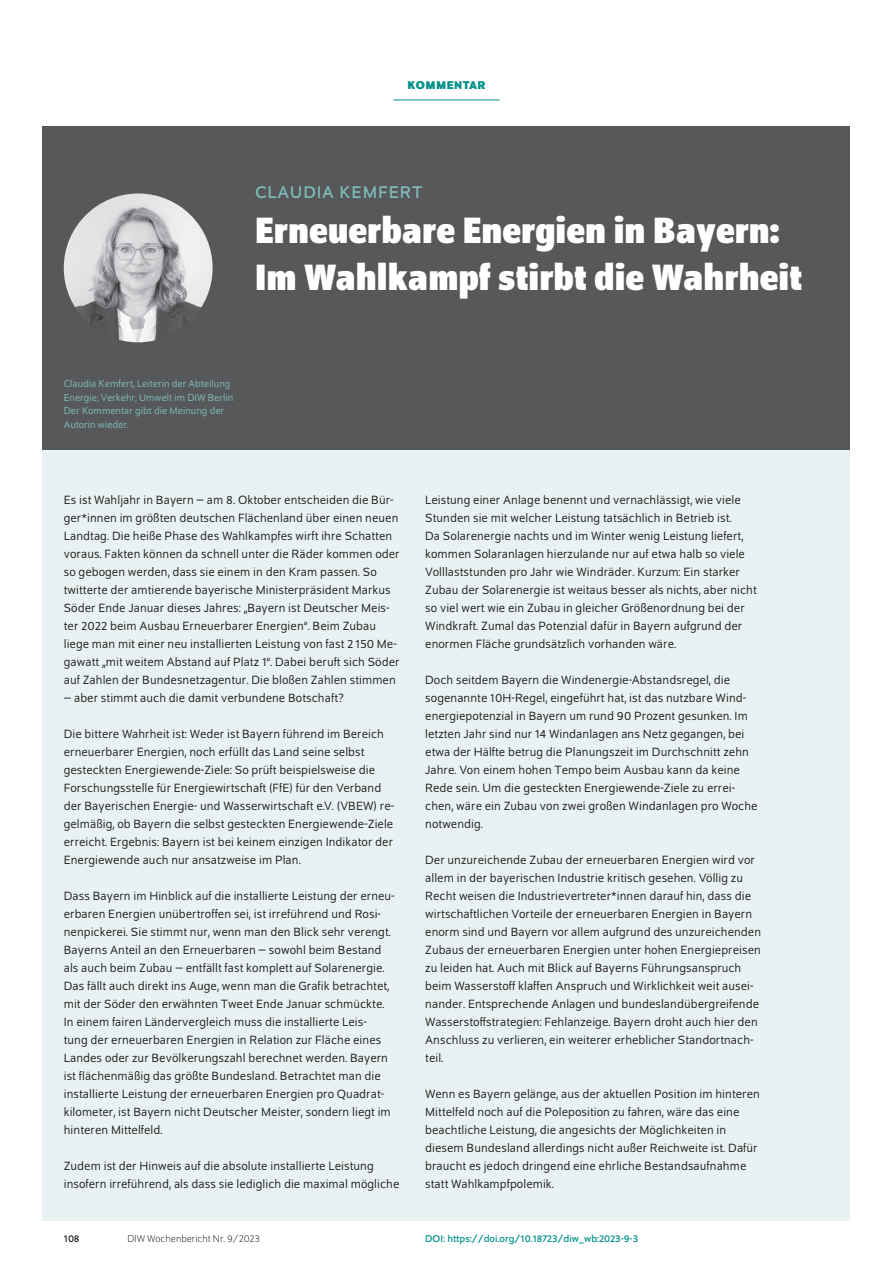
<style>
.page{position:relative;width:893px;height:1263px;background:#fff}
.page>*{position:absolute;margin:0;border:0;box-sizing:border-box;transform-origin:0 0}
.t1{font:700 semi-condensed 39px/46.8px "Schumpeter";color:#fff}
.t2{font:18px "Schumpeter";letter-spacing:.05em;color:#7fbbba}
.t3{font:12.75px/18px "Schumpeter Blond";letter-spacing:.005em;color:#231f20}
.t4{font:700 12px "Schumpeter";letter-spacing:.04em;color:#009188}
.t5{font:10.5px/13.5px "Schumpeter Blond";color:#7fbbba}
.t6{font:10.5px "Schumpeter";color:#009188}
.t7{font:300 10.5px "Schumpeter";color:#231f20}
.t8{font:10.5px "Schumpeter";color:#231f20}
</style>
<div class="page">
<div style="left:43px;top:126px;width:807px;height:324px;background:#57585a"></div>
<hr style="left:393px;top:100px;width:107px;height:1px;background:#009188">
<img style="left:64px;top:193px;width:149px;height:149px;border-radius:74px">
<div style="left:43px;top:450px;width:807px;height:770px;background:#e9f2f2"></div>
<p class="t4" style="left:407px;top:79px;width:80px">KOMMENTAR</p>
<h2 class="t2" style="left:255px;top:183px;width:169px">CLAUDIA KEMFERT</h2>
<h1 class="t1" style="left:255px;top:207px;width:549px">Erneuerbare Energien in Bayern:<br>Im Wahlkampf stirbt die Wahrheit</h1>
<p class="t5" style="left:64px;top:377px;width:171px">Claudia Kemfert, Leiterin der Abteilung<br>Energie, Verkehr, Umwelt im DIW Berlin<br>Der Kommentar gibt die Meinung der<br>Autorin wieder.</p>
<p class="t3" style="left:64px;top:491px;width:337px">Es ist Wahljahr in Bayern – am 8. Oktober entscheiden die Bür&shy;ger*innen im größten deutschen Flächenland über einen neuen Landtag. Die heiße Phase des Wahlkampfes wirft ihre Schatten voraus. Fakten können da schnell unter die Räder kommen oder so gebogen werden, dass sie einem in den Kram passen. So twitterte der amtierende bayerische Ministerpräsident Markus Söder Ende Januar dieses Jahres: „Bayern ist Deutscher Meis&shy;ter 2022 beim Ausbau Erneuerbarer Energien“. Beim Zubau liege man mit einer neu installierten Leistung von fast 2 150 Me&shy;gawatt „mit weitem Abstand auf Platz 1“. Dabei beruft sich Söder auf Zahlen der Bundesnetzagentur. Die bloßen Zahlen stimmen</p>
<p class="t3" style="left:64px;top:689px;width:282px">– aber stimmt auch die damit verbundene Botschaft?</p>
<p class="t3" style="left:64px;top:725px;width:332px">Die bittere Wahrheit ist: Weder ist Bayern führend im Bereich erneuerbarer Energien, noch erfüllt das Land seine selbst gesteckten Energiewende-Ziele: So prüft beispielsweise die Forschungsstelle für Energiewirtschaft (FfE) für den Verband der Bayerischen Energie- und Wasserwirtschaft e.V. (VBEW) re&shy;gelmäßig, ob Bayern die selbst gesteckten Energiewende-Ziele erreicht. Ergebnis: Bayern ist bei keinem einzigen Indikator der Energiewende auch nur ansatzweise im Plan.</p>
<p class="t3" style="left:64px;top:887px;width:332px">Dass Bayern im Hinblick auf die installierte Leistung der erneu&shy;erbaren Energien unübertroffen sei, ist irreführend und Rosi&shy;nenpickerei. Sie stimmt nur, wenn man den Blick sehr verengt.<br>Bayerns Anteil an den Erneuerbaren – sowohl beim Bestand als auch beim Zubau – entfällt fast komplett auf Solarenergie.<br>Das fällt auch direkt ins Auge, wenn man die Grafik betrachtet, mit der Söder den erwähnten Tweet Ende Januar schmückte.<br>In einem fairen Ländervergleich muss die installierte Leis-<br>tung der erneuerbaren Energien in Relation zur Fläche eines Landes oder zur Bevölkerungszahl berechnet werden. Bayern ist flächenmäßig das größte Bundesland. Betrachtet man die installierte Leistung der erneuerbaren Energien pro Quadrat&shy;kilometer, ist Bayern nicht Deutscher Meister, sondern liegt im hinteren Mittelfeld.</p>
<p class="t3" style="left:64px;top:1157px;width:337px">Zudem ist der Hinweis auf die absolute installierte Leistung insofern irreführend, als dass sie lediglich die maximal mögliche</p>
<p class="t8" style="left:64px;top:1233px;width:17px">108</p>
<p class="t7" style="left:128px;top:1234px;width:134px">DIW Wochenbericht Nr. 9/2023</p>
<p class="t3" style="left:425px;top:491px;width:333px">Leistung einer Anlage benennt und vernachlässigt, wie viele Stunden sie mit welcher Leistung tatsächlich in Betrieb ist.<br>Da Solarenergie nachts und im Winter wenig Leistung liefert, kommen Solaranlagen hierzulande nur auf etwa halb so viele Volllaststunden pro Jahr wie Windräder. Kurzum: Ein starker Zubau der Solarenergie ist weitaus besser als nichts, aber nicht so viel wert wie ein Zubau in gleicher Größenordnung bei der Windkraft. Zumal das Potenzial dafür in Bayern aufgrund der enormen Fläche grundsätzlich vorhanden wäre.</p>
<p class="t3" style="left:425px;top:671px;width:334px">Doch seitdem Bayern die Windenergie-Abstandsregel, die sogenannte 10H-Regel, eingeführt hat, ist das nutzbare Wind&shy;energiepotenzial in Bayern um rund 90 Prozent gesunken. Im letzten Jahr sind nur 14 Windanlagen ans Netz gegangen, bei etwa der Hälfte betrug die Planungszeit im Durchschnitt zehn Jahre. Von einem hohen Tempo beim Ausbau kann da keine Rede sein. Um die gesteckten Energiewende-Ziele zu errei&shy;chen, wäre ein Zubau von zwei großen Windanlagen pro Woche notwendig.</p>
<p class="t3" style="left:425px;top:851px;width:337px">Der unzureichende Zubau der erneuerbaren Energien wird vor allem in der bayerischen Industrie kritisch gesehen. Völlig zu Recht weisen die Industrievertreter*innen darauf hin, dass die wirtschaftlichen Vorteile der erneuerbaren Energien in Bayern enorm sind und Bayern vor allem aufgrund des unzureichenden Zubaus der erneuerbaren Energien unter hohen Energiepreisen zu leiden hat. Auch mit Blick auf Bayerns Führungsanspruch beim Wasserstoff klaffen Anspruch und Wirklichkeit weit ausei&shy;nander. Entsprechende Anlagen und bundeslandübergreifende Wasserstoffstrategien: Fehlanzeige. Bayern droht auch hier den Anschluss zu verlieren, ein weiterer erheblicher Standortnach&shy;teil.</p>
<p class="t3" style="left:425px;top:1085px;width:336px">Wenn es Bayern gelänge, aus der aktuellen Position im hinteren Mittelfeld noch auf die Poleposition zu fahren, wäre das eine beachtliche Leistung, die angesichts der Möglichkeiten in diesem Bundesland allerdings nicht außer Reichweite ist. Dafür braucht es jedoch dringend eine ehrliche Bestandsaufnahme statt Wahlkampfpolemik.</p>
<p class="t6" style="left:425px;top:1233px;width:214px">DOI: https://doi.org/10.18723/diw_wb:2023-9-3</p>
</div>
